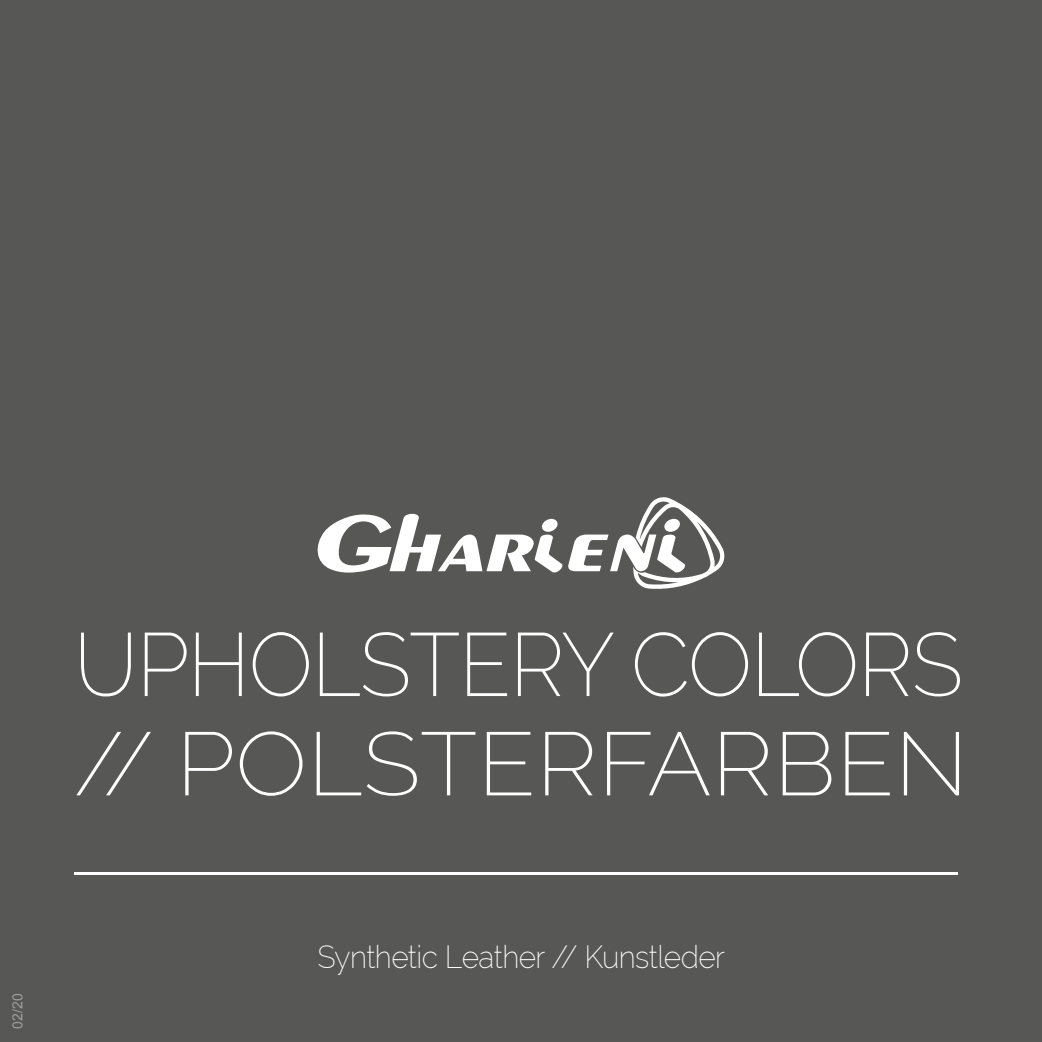
<style>
.page{position:relative;width:1042px;height:1042px;background:#575756}
.page>*{position:absolute;margin:0;border:0;box-sizing:border-box;transform-origin:0 0}
.t1{font:200 89.42px/99.2px "Raleway";letter-spacing:-.02em;color:#fff;scale:.95 1}
.t2{font:200 31.5px "Raleway";letter-spacing:-.02em;color:#fff;scale:.95 1}
.t3{font:14px "Arial";color:#9d9d9c}
</style>
<div class="page">
<svg style="left:317px;top:497px;width:408px;height:92px"></svg>
<hr style="left:74px;top:872px;width:883px;height:2px;background:#fff">
<p class="t1" style="left:74px;top:614px;width:943px">UPHOLSTERY COLORS // POLSTERFARBEN</p>
<p class="t3" style="left:9px;top:1028px;width:37px;rotate:-90deg">02/20</p>
<p class="t2" style="left:317px;top:938px;width:430px">Synthetic Leather // Kunstleder</p>
</div>
